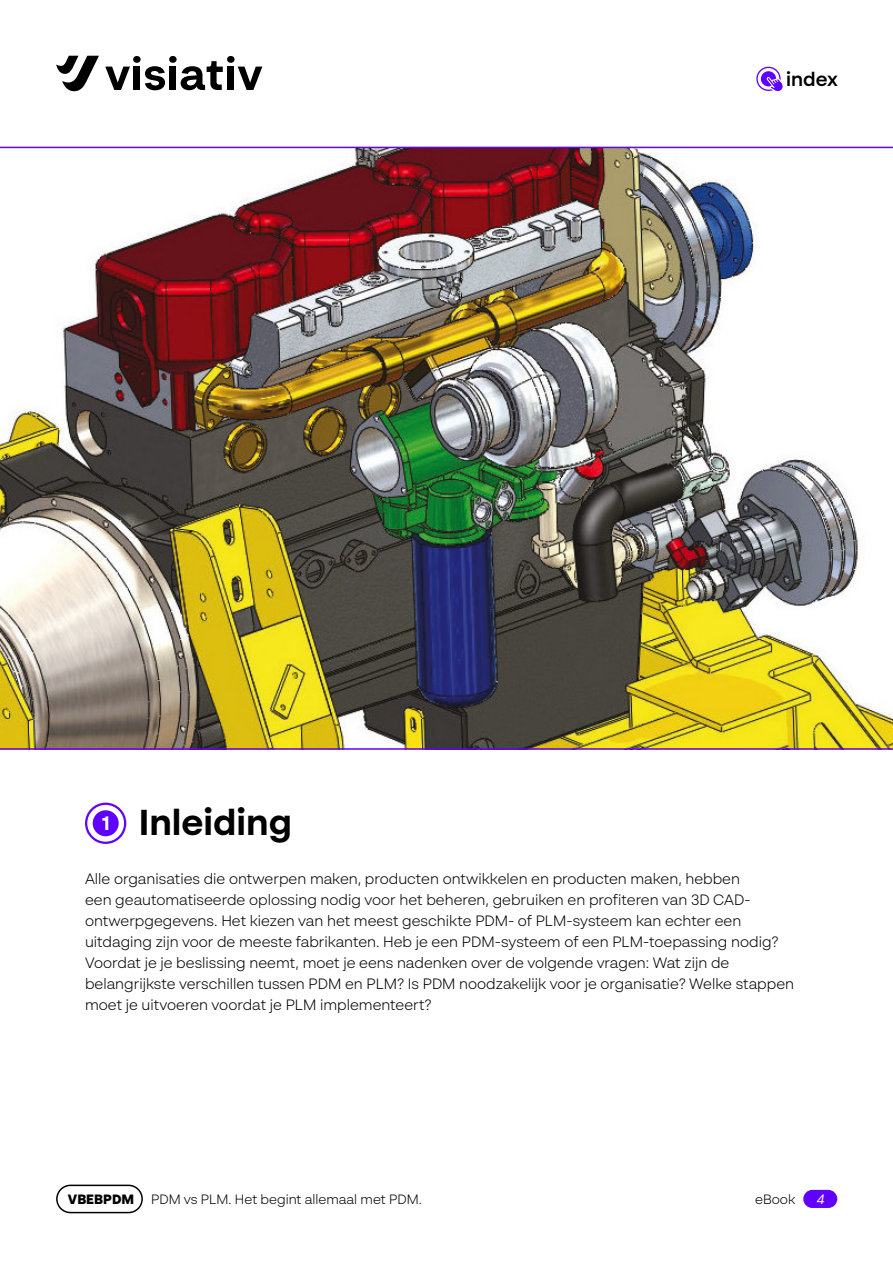
<style>
.page{position:relative;width:893px;height:1263px;background:#fff}
.page>*{position:absolute;margin:0;border:0;box-sizing:border-box;transform-origin:0 0}
.t1{font:700 36px "BR Sonoma";color:#000}
.t2{font:600 19.5px "BR Sonoma";color:#000}
.t3{font:700 19.5px "BR Sonoma";color:#fff}
.t4{font:300 15px/21px "BR Sonoma";color:#000}
.t5{font:300 13.5px "BR Sonoma";color:#000}
.t6{font:900 13.5px "BR Sonoma";color:#000}
.t7{font:italic 13.5px "BR Sonoma";color:#fff}
</style>
<div class="page">
<img style="left:0;top:149px;width:892px;height:599px">
<svg style="left:56px;top:56px;width:43px;height:35px"></svg>
<svg style="left:105px;top:67px;width:25px;height:23px"></svg>
<div style="left:134px;top:67px;width:6px;height:23px;background:#000"></div>
<div style="left:170px;top:67px;width:6px;height:23px;background:#000"></div>
<div style="left:228px;top:67px;width:6px;height:23px;background:#000"></div>
<svg style="left:238px;top:67px;width:24px;height:23px"></svg>
<div style="left:133px;top:56px;width:8px;height:7px;background:#000;border-radius:3px"></div>
<div style="left:169px;top:56px;width:8px;height:7px;background:#000;border-radius:3px"></div>
<div style="left:227px;top:56px;width:8px;height:7px;background:#000;border-radius:3px"></div>
<svg style="left:145px;top:66px;width:20px;height:24px"></svg>
<svg style="left:181px;top:61px;width:42px;height:29px"></svg>
<div style="left:761px;top:71px;width:15px;height:15px;background:#6000ff;border-radius:50%"></div>
<div style="left:756px;top:67px;width:25px;height:24px;border:1px solid #6000ff;border-radius:50%"></div>
<svg style="left:766px;top:77px;width:17px;height:15px"></svg>
<hr style="left:0;top:147px;width:893px;height:1px;background:#6000ff">
<hr style="left:0;top:748px;width:893px;height:2px;background:#6000ff">
<div style="left:93px;top:810px;width:26px;height:26px;background:#6000ff;border-radius:50%"></div>
<div style="left:85px;top:803px;width:41px;height:41px;border:2px solid #6000ff;border-radius:50%"></div>
<div style="left:803px;top:1190px;width:34px;height:18px;background:#6000ff;border-radius:9px"></div>
<div style="left:56px;top:1184px;width:87px;height:29px;border:2px solid #000;border-radius:14px"></div>
<h2 class="t3" style="left:102px;top:811px;width:10px">1</h2>
<h1 class="t1" style="left:139px;top:800px;width:155px">Inleiding</h1>
<h2 class="t2" style="left:786px;top:67px;width:53px">index</h2>
<p class="t4" style="left:85px;top:868px;width:711px">Alle organisaties die ontwerpen maken, producten ontwikkelen en producten maken, hebben<br>een geautomatiseerde oplossing nodig voor het beheren, gebruiken en profiteren van 3D CAD&shy;ontwerpgegevens. Het kiezen van het meest geschikte PDM- of PLM-systeem kan echter een uitdaging zijn voor de meeste fabrikanten. Heb je een PDM-systeem of een PLM-toepassing nodig?<br>Voordat je je beslissing neemt, moet je eens nadenken over de volgende vragen: Wat zijn de belangrijkste verschillen tussen PDM en PLM? Is PDM noodzakelijk voor je organisatie? Welke stappen moet je uitvoeren voordat je PLM implementeert?</p>
<p class="t6" style="left:68px;top:1190px;width:68px">VBEBPDM</p>
<p class="t5" style="left:151px;top:1191px;width:272px">PDM vs PLM. Het begint allemaal met PDM.</p>
<p class="t5" style="left:755px;top:1191px;width:42px">eBook</p>
<p class="t7" style="left:817px;top:1190px;width:9px">4</p>
</div>
